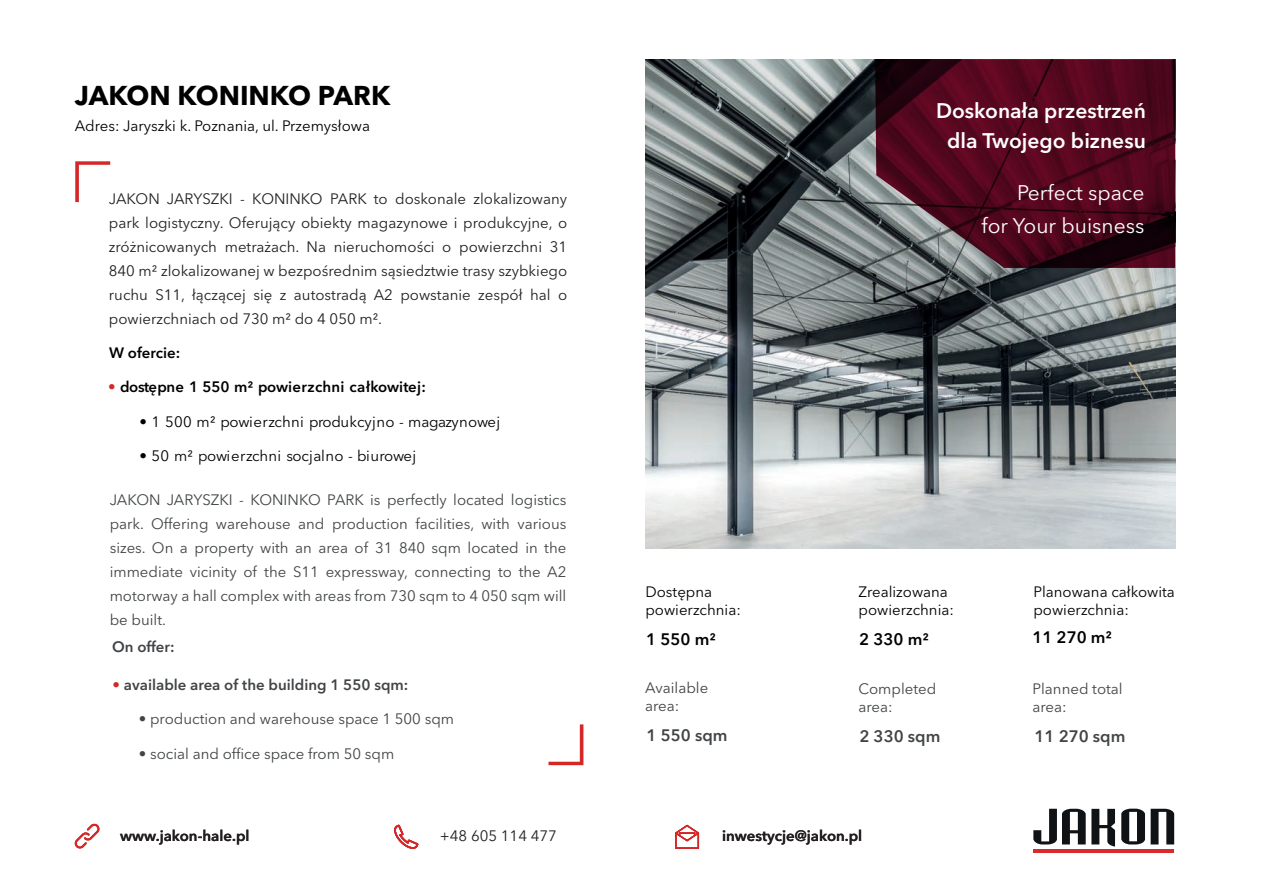
<style>
.page{position:relative;width:1263px;height:893px;background:#fff}
.page>*{position:absolute;margin:0;border:0;box-sizing:border-box;transform-origin:0 0}
.t1{font:700 27px "Avenir Next LT Pro";color:#000001}
.t2{font:600 21px/30.2px "Avenir Next LT Pro";color:#fff;text-align:center}
.t3{font:21px/32.5px "Avenir Next LT Pro";color:#fff;text-align:right}
.t4{font:600 16.5px "Avenir Next LT Pro";color:#414446}
.t5{font:600 16.5px "Avenir Next LT Pro";color:#000001}
.t6{font:15px/24px "Avenir Next LT Pro";color:#414446}
.t7{font:15px/24px "Avenir Next LT Pro";color:#231f20;text-align:justify}
.t8{font:15px/18px "Avenir Next LT Pro";color:#000001}
.t9{font:600 15px "Avenir Next LT Pro";color:#000001}
.t10{font:600 15px "Avenir Next LT Pro";color:#414446}
.t11{font:600 15px "Avenir Next LT Pro";color:#231f20}
.s1{font-weight:400;color:#d32728}
</style>
<div class="page">
<img style="left:645px;top:59px;width:530px;height:489px">
<svg style="left:75px;top:161px;width:35px;height:41px"></svg>
<svg style="left:548px;top:724px;width:35px;height:41px"></svg>
<svg style="left:875px;top:59px;width:300px;height:209px;background:#521729"></svg>
<svg style="left:1033px;top:808px;width:141px;height:38px"></svg>
<hr style="left:1033px;top:849px;width:141px;height:3px;background:#d92b2d">
<svg style="left:74px;top:823px;width:26px;height:26px"></svg>
<svg style="left:394px;top:825px;width:24px;height:24px"></svg>
<svg style="left:675px;top:825px;width:24px;height:24px"></svg>
<h1 class="t1" style="left:75px;top:79px;width:317px">JAKON KONINKO PARK</h1>
<p class="t8" style="left:75px;top:117px;width:297px">Adres: Jaryszki k. Poznania, ul. Przemysłowa</p>
<p class="t7" style="left:109px;top:187px;width:460px">JAKON JARYSZKI - KONINKO PARK to doskonale zlokalizowany park logistyczny. Oferujący obiekty magazynowe i produkcyjne, o zróżnicowanych metrażach. Na nieruchomości o powierzchni 31<br>840 m² zlokalizowanej w bezpośrednim sąsiedztwie trasy szybkiego ruchu S11, łączącej się z autostradą A2 powstanie zespół hal o powierzchniach od 730 m² do 4 050 m².</p>
<p class="t9" style="left:109px;top:343px;width:72px">W ofercie:</p>
<p class="t9" style="left:108px;top:378px;width:319px"><span class="s1">•</span> dostępne 1 550 m² powierzchni całkowitej:</p>
<p class="t8" style="left:140px;top:412px;width:362px">• 1 500 m² powierzchni produkcyjno - magazynowej</p>
<p class="t8" style="left:140px;top:447px;width:278px">• 50 m² powierzchni socjalno - biurowej</p>
<p class="t6" style="left:110px;top:488px;width:458px;text-align:justify">JAKON JARYSZKI - KONINKO PARK is perfectly located logistics park. Offering warehouse and production facilities, with various sizes. On a property with an area of 31 840 sqm located in the immediate vicinity of the S11 expressway, connecting to the A2 motorway a hall complex with areas from 730 sqm to 4 050 sqm will be built.</p>
<p class="t10" style="left:112px;top:637px;width:64px">On offer:</p>
<p class="t10" style="left:113px;top:675px;width:297px"><span class="s1">•</span> available area of the building 1 550 sqm:</p>
<p class="t6" style="left:139px;top:707px;width:317px">• production and warehouse space 1 500 sqm</p>
<p class="t6" style="left:139px;top:741px;width:257px">• social and office space from 50 sqm</p>
<h2 class="t2" style="left:936px;top:96px;width:211px">Doskonała przestrzeń dla Twojego biznesu</h2>
<h2 class="t3" style="left:981px;top:176px;width:164px">Perfect space<br>for Your buisness</h2>
<p class="t8" style="left:645px;top:583px;width:97px">Dostępna powierzchnia:</p>
<p class="t8" style="left:1033px;top:583px;width:143px">Planowana całkowita powierzchnia:</p>
<p class="t5" style="left:646px;top:629px;width:71px">1 550 m²</p>
<p class="t5" style="left:1032px;top:627px;width:81px">11 270 m²</p>
<p class="t8" style="left:858px;top:583px;width:97px">Zrealizowana powierzchnia:</p>
<p class="t5" style="left:859px;top:629px;width:71px">2 330 m²</p>
<p class="t6" style="left:645px;top:679px;width:65px;line-height:18px">Available area:</p>
<p class="t6" style="left:1032px;top:680px;width:92px;line-height:18px">Planned total area:</p>
<p class="t4" style="left:647px;top:725px;width:82px">1 550 sqm</p>
<p class="t4" style="left:1034px;top:726px;width:93px">11 270 sqm</p>
<p class="t6" style="left:858px;top:680px;width:79px;line-height:18px">Completed area:</p>
<p class="t4" style="left:859px;top:726px;width:82px">2 330 sqm</p>
<p class="t11" style="left:120px;top:826px;width:131px">www.jakon-hale.pl</p>
<p class="t11" style="left:722px;top:827px;width:142px">inwestycje@jakon.pl</p>
<p class="t7" style="left:440px;top:824px;width:118px">+48 605 114 477</p>
</div>
